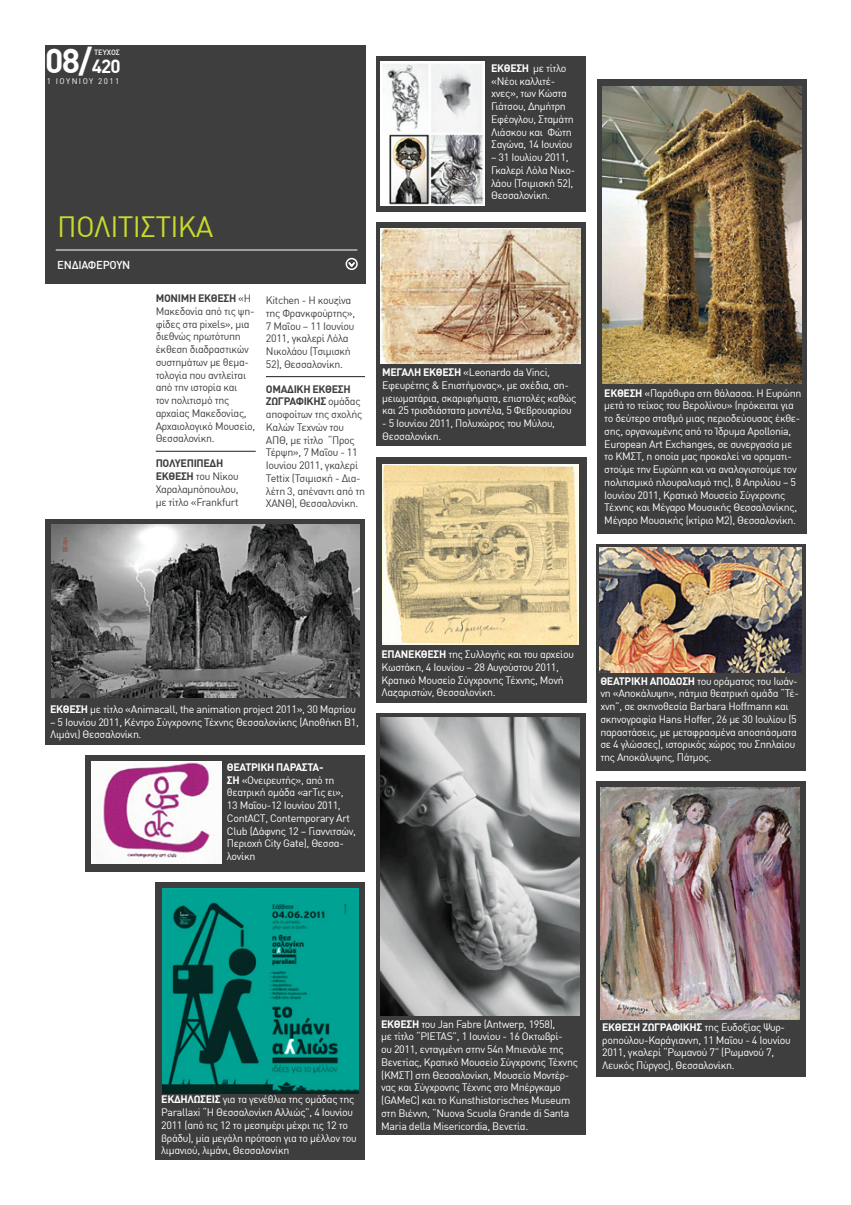
<style>
.page{position:relative;width:851px;height:1205px;background:#fff}
.page>*{position:absolute;margin:0;border:0;box-sizing:border-box;transform-origin:0 0}
.t1{font:700 33.75px "DIN Greek";color:#fff}
.t2{font:28.75px "DIN Greek";letter-spacing:-.025em;color:#cadb2a}
.t3{font:500 11.25px "DIN Greek";letter-spacing:-.025em;color:#fff}
.t4{font:10.62px/12.8px "DIN Greek";letter-spacing:-.03em;color:#fff}
.t5{font:10.62px/12.8px "DIN Greek";letter-spacing:-.03em;color:#3e3e3f}
.t6{font:8px "DIN Greek";letter-spacing:.18em;color:#fff}
.t7{font:500 7.5px "DIN Greek";color:#fff}
.s1{font-size:18.75px}
.s2{font-weight:700}
</style>
<div class="page">
<div style="left:45px;top:45px;width:320px;height:238px;background:#3e3e3f"></div>
<hr style="left:56px;top:250px;width:301px;height:1px;background:#fff">
<svg style="left:348px;top:262px;width:7px;height:5px"></svg>
<div style="left:345px;top:258px;width:13px;height:12px;border:2px solid #fff;border-radius:50%"></div>
<hr style="left:156px;top:451px;width:100px;height:1px;background:#231f20">
<div style="left:45px;top:519px;width:320px;height:225px;background:#3e3e3f"></div>
<img style="left:51px;top:524px;width:308px;height:173px">
<div style="left:596px;top:544px;width:209px;height:226px;background:#3e3e3f"></div>
<img style="left:600px;top:547px;width:201px;height:126px">
<div style="left:376px;top:222px;width:210px;height:224px;background:#3e3e3f"></div>
<img style="left:380px;top:229px;width:200px;height:135px">
<div style="left:596px;top:781px;width:209px;height:296px;background:#3e3e3f"></div>
<img style="left:600px;top:787px;width:199px;height:232px">
<div style="left:376px;top:457px;width:210px;height:245px;background:#3e3e3f"></div>
<img style="left:382px;top:464px;width:196px;height:180px">
<div style="left:597px;top:79px;width:209px;height:454px;background:#3e3e3f"></div>
<img style="left:602px;top:86px;width:199px;height:298px">
<div style="left:375px;top:713px;width:210px;height:422px;background:#3e3e3f"></div>
<img style="left:380px;top:718px;width:199px;height:298px">
<hr style="left:266px;top:376px;width:99px;height:1px;background:#231f20">
<div style="left:85px;top:755px;width:280px;height:116px;background:#3e3e3f"></div>
<img style="left:91px;top:761px;width:130px;height:103px">
<div style="left:155px;top:882px;width:210px;height:277px;background:#3e3e3f"></div>
<img style="left:163px;top:888px;width:195px;height:205px">
<div style="left:376px;top:57px;width:210px;height:155px;background:#3e3e3f"></div>
<img style="left:380px;top:62px;width:104px;height:144px">
<h1 class="t1" style="left:45px;top:41px;width:77px">08/<span class="s1">420</span></h1>
<p class="t7" style="left:94px;top:48px;width:27px">ΤΕΥΧΟΣ</p>
<p class="t6" style="left:47px;top:77px;width:74px">1 ΙΟΥΝΙΟΥ 2011</p>
<h2 class="t2" style="left:57px;top:210px;width:158px">ΠΟΛΙΤΙΣΤΙΚΑ</h2>
<p class="t3" style="left:57px;top:258px;width:74px">ΕΝΔΙΑΦΕΡΟΥΝ</p>
<p class="t5" style="left:156px;top:292px;width:101px"><span class="s2">ΜΟΝΙΜΗ ΕΚΘΕΣΗ</span> «Η<br>Μακεδονία από τις ψη&shy;φίδες στα pixels», μια διεθνώς πρωτότυπη έκθεση διαδραστικών συστημάτων με θεμα&shy;τολογία που αντλείται από την ιστορία και<br>τον πολιτισμό της αρχαίας Μακεδονίας,<br>Αρχαιολογικό Μουσείο,<br>Θεσσαλονίκη.</p>
<p class="t5" style="left:156px;top:457px;width:85px"><span class="s2">ΠΟΛΥΕΠΙΠΕΔΗ<br>ΕΚΘΕΣΗ</span> του Νίκου<br>Χαραλαμπόπουλου, με τίτλο «Frankfurt</p>
<p class="t5" style="left:266px;top:294px;width:91px">Kitchen - Η κουζίνα της Φρανκφούρτης»,<br>7 Μαΐου – 11 Ιουνίου<br>2011, γκαλερί Λόλα<br>Νικολάου (Τσιμισκή<br>52), Θεσσαλονίκη.</p>
<p class="t5" style="left:266px;top:382px;width:101px"><span class="s2">ΟΜΑΔΙΚΗ ΕΚΘΕΣΗ<br>ΖΩΓΡΑΦΙΚΗΣ</span> ομάδας αποφοίτων της σχολής<br>Καλών Τεχνών του<br>ΑΠΘ, με τίτλο “Προς<br>Τέρψη», 7 Μαΐου - 11<br>Ιουνίου 2011, γκαλερί<br>Tettix (Τσιμισκή - Δια&shy;λέτη 3, απέναντι από τη<br>ΧΑΝΘ), Θεσσαλονίκη.</p>
<p class="t4" style="left:491px;top:62px;width:84px"><span class="s2">ΕΚΘΕΣΗ</span> με τίτλο «Νέοι καλλιτέ&shy;χνες», των Κώστα<br>Γιάτσου, Δημήτρη<br>Εφέογλου, Σταμάτη<br>Λιάσκου και Φώτη<br>Σαγώνα, 14 Ιουνίου</p>
<p class="t4" style="left:491px;top:151px;width:86px">– 31 Ιουλίου 2011,<br>Γκαλερί Λόλα Νικο&shy;λάου (Τσιμισκή 52),<br>Θεσσαλονίκη.</p>
<p class="t4" style="left:382px;top:366px;width:196px"><span class="s2">ΜΕΓΑΛΗ ΕΚΘΕΣΗ</span> «Leonardo da Vinci, Εφευρέτης &amp; Επιστήμονας», με σχέδια, ση&shy;μειωματάρια, σκαριφήματα, επιστολές καθώς και 25 τρισδιάστατα μοντέλα, 5 Φεβρουαρίου</p>
<p class="t4" style="left:382px;top:417px;width:174px">- 5 Ιουνίου 2011, Πολυχώρος του Μύλου,<br>Θεσσαλονίκη.</p>
<p class="t4" style="left:604px;top:386px;width:199px"><span class="s2">ΕΚΘΕΣΗ</span> «Παράθυρα στη θάλασσα. Η Ευρώπη μετά το τείχος του Βερολίνου» (πρόκειται για το δεύτερο σταθμό μιας περιοδεύουσας έκθε&shy;σης, οργανωμένης από το Ίδρυμα Apollonia, European Art Exchanges, σε συνεργασία με το ΚΜΣΤ, η οποία μας προκαλεί να οραματι&shy;στούμε την Ευρώπη και να αναλογιστούμε τον πολιτισμικό πλουραλισμό της), 8 Απριλίου – 5<br>Ιουνίου 2011, Κρατικό Μουσείο Σύγχρονης Τέχνης και Μέγαρο Μουσικής Θεσσαλονίκης, Μέγαρο Μουσικής (κτίριο Μ2), Θεσσαλονίκη.</p>
<p class="t4" style="left:50px;top:703px;width:307px"><span class="s2">ΕΚΘΕΣΗ</span> με τίτλο «Animacall, the animation project 2011», 30 Μαρτίου</p>
<p class="t4" style="left:50px;top:715px;width:310px">– 5 Ιουνίου 2011, Κέντρο Σύγχρονης Τέχνης Θεσσαλονίκης (Αποθήκη Β1,<br>Λιμάνι) Θεσσαλονίκη.</p>
<p class="t4" style="left:227px;top:761px;width:131px"><span class="s2">ΘΕΑΤΡΙΚΗ ΠΑΡΑΣΤΑ-<br>ΣΗ</span> «Ονειρευτής», από τη θεατρική ομάδα «arTις ει»,<br>13 Μαΐου-12 Ιουνίου 2011,<br>ContACT, Contemporary Art<br>Club (Δάφνης 12 – Γιαννιτσών,<br>Περιοχή City Gate), Θεσσα&shy;λονίκη</p>
<p class="t4" style="left:381px;top:648px;width:194px"><span class="s2">ΕΠΑΝΕΚΘΕΣΗ</span> της Συλλογής και του αρχείου Κωστάκη, 4 Ιουνίου – 28 Αυγούστου 2011, Κρατικό Μουσείο Σύγχρονης Τέχνης, Μονή Λαζαριστών, Θεσσαλονίκη.</p>
<p class="t4" style="left:600px;top:674px;width:200px"><span class="s2">ΘΕΑΤΡΙΚΗ ΑΠΟΔΟΣΗ</span> του οράματος του Ιωάν&shy;νη «Αποκάλυψη», πάτμια θεατρική ομάδα “Τέ&shy;χνη”, σε σκηνοθεσία Barbara Hoffmann και σκηνογραφία Hans Hoffer, 26 με 30 Ιουλίου (5 παραστάσεις, με μεταφρασμένα αποσπάσματα σε 4 γλώσσες), ιστορικός χώρος του Σπηλαίου της Αποκάλυψης, Πάτμος.</p>
<p class="t4" style="left:161px;top:1093px;width:197px"><span class="s2">ΕΚΔΗΛΩΣΕΙΣ</span> για τα γενέθλια της ομάδας της Parallaxi “Η Θεσσαλονίκη Αλλιώς”, 4 Ιουνίου 2011 (από τις 12 το μεσημέρι μέχρι τις 12 το βράδυ), μία μεγάλη πρόταση για το μέλλον του λιμανιού, λιμάνι, Θεσσαλονίκη</p>
<p class="t4" style="left:381px;top:1017px;width:198px"><span class="s2">ΕΚΘΕΣΗ</span> του Jan Fabre (Antwerp, 1958),<br>με τίτλο “PIETAS”, 1 Ιουνίου - 16 Οκτωβρί-<br>ου 2011, ενταγμένη στην 54η Μπιενάλε της Βενετίας, Κρατικό Μουσείο Σύγχρονης Τέχνης (ΚΜΣΤ) στη Θεσσαλονίκη, Μουσείο Μοντέρ&shy;νας και Σύγχρονης Τέχνης στο Μπέργκαμο (GAMeC) και το Kunsthistorisches Museum στη Βιέννη, “Nuova Scuola Grande di Santa Maria della Misericordia, Βενετία.</p>
<p class="t4" style="left:602px;top:1020px;width:190px"><span class="s2">ΕΚΘΕΣΗ ΖΩΓΡΑΦΙΚΗΣ</span> της Ευδοξίας Ψυρ&shy;ροπούλου-Καράγιαννη, 11 Μαΐου - 4 Ιουνίου 2011, γκαλερί “Ρωμανού 7” (Ρωμανού 7, Λευκός Πύργος), Θεσσαλονίκη.</p>
</div>
